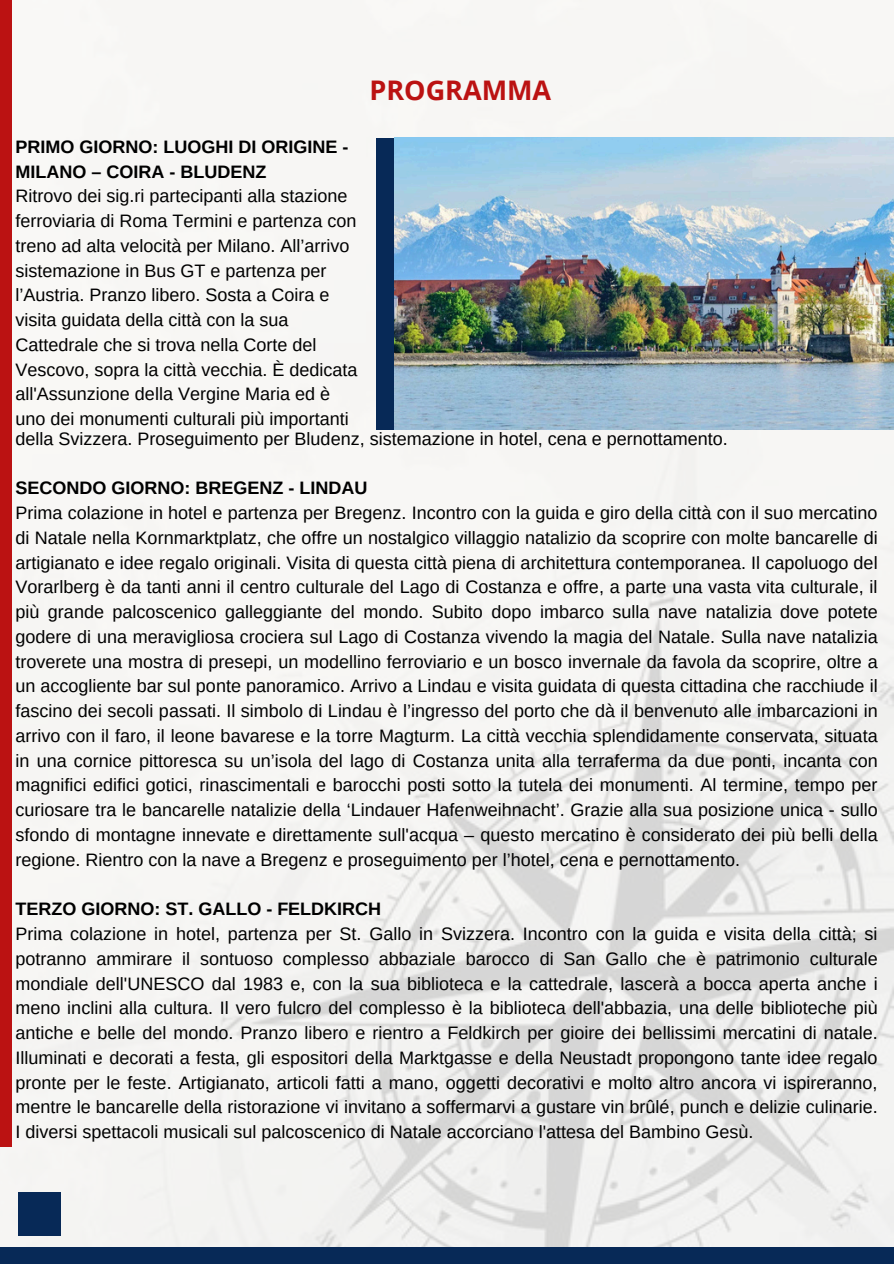
<style>
.page{position:relative;width:894px;height:1264px;background:#fff}
.page>*{position:absolute;margin:0;border:0;box-sizing:border-box;transform-origin:0 0}
.t1{font:700 27px "Open Sans";color:#bb1212}
.t2{font:18px/24.8px "Arimo";color:#000;text-align:justify}
.t3{font:700 18px/24.8px "Arimo";color:#000}
</style>
<div class="page">
<img style="left:0;top:0;width:892px;height:1247px">
<div style="left:0;top:0;width:11px;height:1146px;background:#bb1212"></div>
<div style="left:19px;top:1191px;width:42px;height:44px;background:#072957"></div>
<div style="left:0;top:1247px;width:893px;height:16px;background:#072957"></div>
<div style="left:375px;top:138px;width:57px;height:291px;background:#072957"></div>
<img style="left:395px;top:138px;width:498px;height:291px">
<p class="t1" style="left:369px;top:71px;width:183px">PROGRAMMA</p>
<p class="t3" style="left:15px;top:134px;width:334px">PRIMO GIORNO: LUOGHI DI ORIGINE -<br>MILANO – COIRA - BLUDENZ</p>
<p class="t2" style="left:15px;top:184px;width:343px;text-align:left">Ritrovo dei sig.ri partecipanti alla stazione ferroviaria di Roma Termini e partenza con treno ad alta velocità per Milano. All’arrivo sistemazione in Bus GT e partenza per l’Austria. Pranzo libero. Sosta a Coira e visita guidata della città con la sua Cattedrale che si trova nella Corte del Vescovo, sopra la città vecchia. È dedicata all'Assunzione della Vergine Maria ed è uno dei monumenti culturali più importanti</p>
<p class="t2" style="left:15px;top:426px;width:713px">della Svizzera. Proseguimento per Bludenz, sistemazione in hotel, cena e pernottamento.</p>
<p class="t3" style="left:15px;top:475px;width:353px">SECONDO GIORNO: BREGENZ - LINDAU</p>
<p class="t2" style="left:15px;top:500px;width:863px">Prima colazione in hotel e partenza per Bregenz. Incontro con la guida e giro della città con il suo mercatino di Natale nella Kornmarktplatz, che offre un nostalgico villaggio natalizio da scoprire con molte bancarelle di artigianato e idee regalo originali. Visita di questa città piena di architettura contemporanea. Il capoluogo del Vorarlberg è da tanti anni il centro culturale del Lago di Costanza e offre, a parte una vasta vita culturale, il più grande palcoscenico galleggiante del mondo. Subito dopo imbarco sulla nave natalizia dove potete godere di una meravigliosa crociera sul Lago di Costanza vivendo la magia del Natale. Sulla nave natalizia troverete una mostra di presepi, un modellino ferroviario e un bosco invernale da favola da scoprire, oltre a un accogliente bar sul ponte panoramico. Arrivo a Lindau e visita guidata di questa cittadina che racchiude il fascino dei secoli passati. Il simbolo di Lindau è l’ingresso del porto che dà il benvenuto alle imbarcazioni in arrivo con il faro, il leone bavarese e la torre Magturm. La città vecchia splendidamente conservata, situata in una cornice pittoresca su un’isola del lago di Costanza unita alla terraferma da due ponti, incanta con magnifici edifici gotici, rinascimentali e barocchi posti sotto la tutela dei monumenti. Al termine, tempo per curiosare tra le bancarelle natalizie della ‘Lindauer Hafenweihnacht’. Grazie alla sua posizione unica - sullo sfondo di montagne innevate e direttamente sull'acqua – questo mercatino è considerato dei più belli della regione. Rientro con la nave a Bregenz e proseguimento per l’hotel, cena e pernottamento.</p>
<p class="t3" style="left:15px;top:896px;width:367px">TERZO GIORNO: ST. GALLO - FELDKIRCH</p>
<p class="t2" style="left:15px;top:921px;width:863px">Prima colazione in hotel, partenza per St. Gallo in Svizzera. Incontro con la guida e visita della città; si potranno ammirare il sontuoso complesso abbaziale barocco di San Gallo che è patrimonio culturale mondiale dell'UNESCO dal 1983 e, con la sua biblioteca e la cattedrale, lascerà a bocca aperta anche i meno inclini alla cultura. Il vero fulcro del complesso è la biblioteca dell'abbazia, una delle biblioteche più antiche e belle del mondo. Pranzo libero e rientro a Feldkirch per gioire dei bellissimi mercatini di natale.<br>Illuminati e decorati a festa, gli espositori della Marktgasse e della Neustadt propongono tante idee regalo pronte per le feste. Artigianato, articoli fatti a mano, oggetti decorativi e molto altro ancora vi ispireranno, mentre le bancarelle della ristorazione vi invitano a soffermarvi a gustare vin brûlé, punch e delizie culinarie.<br>I diversi spettacoli musicali sul palcoscenico di Natale accorciano l'attesa del Bambino Gesù.</p>
</div>
